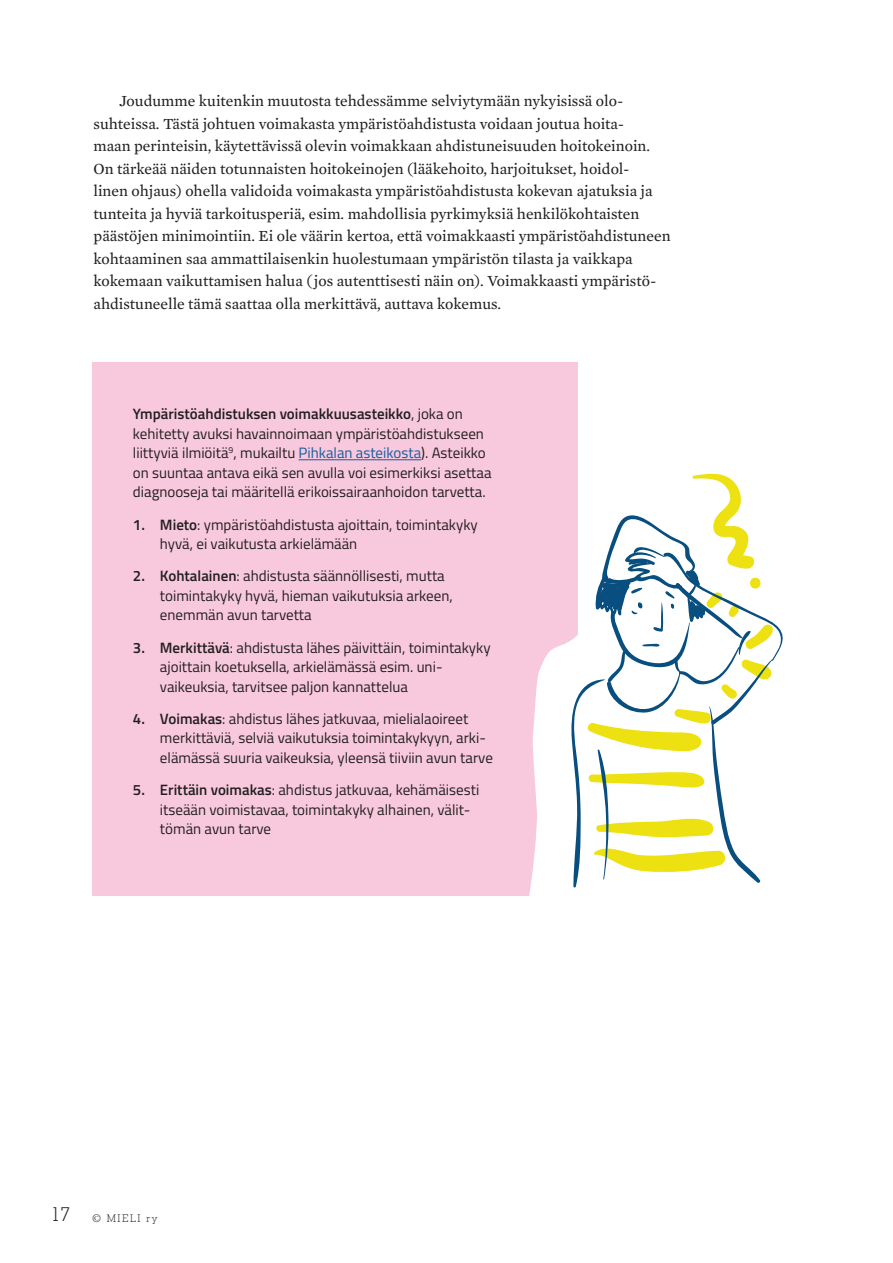
<style>
.page{position:relative;width:893px;height:1263px;background:#fff}
.page>*{position:absolute;margin:0;border:0;box-sizing:border-box;transform-origin:0 0}
.t1{font:15.75px/22.5px "Mercury Text G2";color:#231f20}
.t2{font:15px/19.5px "Cairo";color:#231f20}
.t3{font:300 10.5px "Memphis LT Std";letter-spacing:.15em;color:#231f20}
.s1{font-weight:600}
.s2{color:#175d9e}
.s3{font-size:19.5px}
</style>
<div class="page">
<div style="left:93px;top:362px;width:485px;height:533px;background:#f8c9dc"></div>
<svg style="left:521px;top:641px;width:57px;height:255px;fill:#fff"></svg>
<hr style="left:299px;top:459px;width:122px;height:1px;background:#175d9e">
<svg style="left:570px;top:473px;width:213px;height:415px"></svg>
<p class="t1" style="left:94px;top:89px;width:578px;text-indent:26px">Joudumme kuitenkin muutosta tehdessämme selviytymään nykyisissä olo&shy;suhteissa. Tästä johtuen voimakasta ympäristöahdistusta voidaan joutua hoita-<br>maan perinteisin, käytettävissä olevin voimakkaan ahdistuneisuuden hoitokeinoin.<br>On tärkeää näiden totunnaisten hoitokeinojen (lääkehoito, harjoitukset, hoidol-<br>linen ohjaus) ohella validoida voimakasta ympäristöahdistusta kokevan ajatuksia ja tunteita ja hyviä tarkoitusperiä, esim. mahdollisia pyrkimyksiä henkilökohtaisten päästöjen minimointiin. Ei ole väärin kertoa, että voimakkaasti ympäristöahdistuneen kohtaaminen saa ammattilaisenkin huolestumaan ympäristön tilasta ja vaikkapa kokemaan vaikuttamisen halua ( jos autenttisesti näin on). Voimakkaasti ympäristö&shy;ahdistuneelle tämä saattaa olla merkittävä, auttava kokemus.</p>
<p class="t2" style="left:133px;top:404px;width:360px"><span class="s1">Ympäristöahdistuksen voimakkuusasteikko</span>, joka on kehitetty avuksi havainnoimaan ympäristöahdistukseen liittyviä ilmiöitä<sup>9</sup>, mukailtu <span class="s2">Pihkalan asteikosta</span>). Asteikko on suuntaa antava eikä sen avulla voi esimerkiksi asettaa diagnooseja tai määritellä erikoissairaanhoidon tarvetta.</p>
<p class="t2" style="left:160px;top:515px;width:319px;text-indent:-27px"><span class="s1">1. Mieto</span>: ympäristöahdistusta ajoittain, toimintakyky hyvä, ei vaikutusta arkielämään</p>
<p class="t2" style="left:160px;top:566px;width:294px;text-indent:-27px"><span class="s1">2. Kohtalainen</span>: ahdistusta säännöllisesti, mutta toimintakyky hyvä, hieman vaikutuksia arkeen, enemmän avun tarvetta</p>
<p class="t2" style="left:160px;top:638px;width:332px;text-indent:-27px"><span class="s1">3. Merkittävä</span>: ahdistusta lähes päivittäin, toimintakyky ajoittain koetuksella, arkielämässä esim. uni&shy;vaikeuksia, tarvitsee paljon kannattelua</p>
<p class="t2" style="left:160px;top:709px;width:334px;text-indent:-27px"><span class="s1">4. Voimakas</span>: ahdistus lähes jatkuvaa, mielialaoireet merkittäviä, selviä vaikutuksia toimintakykyyn, arki&shy;elämässä suuria vaikeuksia, yleensä tiiviin avun tarve</p>
<p class="t2" style="left:160px;top:780px;width:321px;text-indent:-27px"><span class="s1">5. Erittäin voimakas</span>: ahdistus jatkuvaa, kehämäisesti itseään voimistavaa, toimintakyky alhainen, välit&shy;tömän avun tarve</p>
<p class="t3" style="left:51px;top:1211px;width:109px"><span class="s3">17</span> © MIELI ry</p>
</div>
